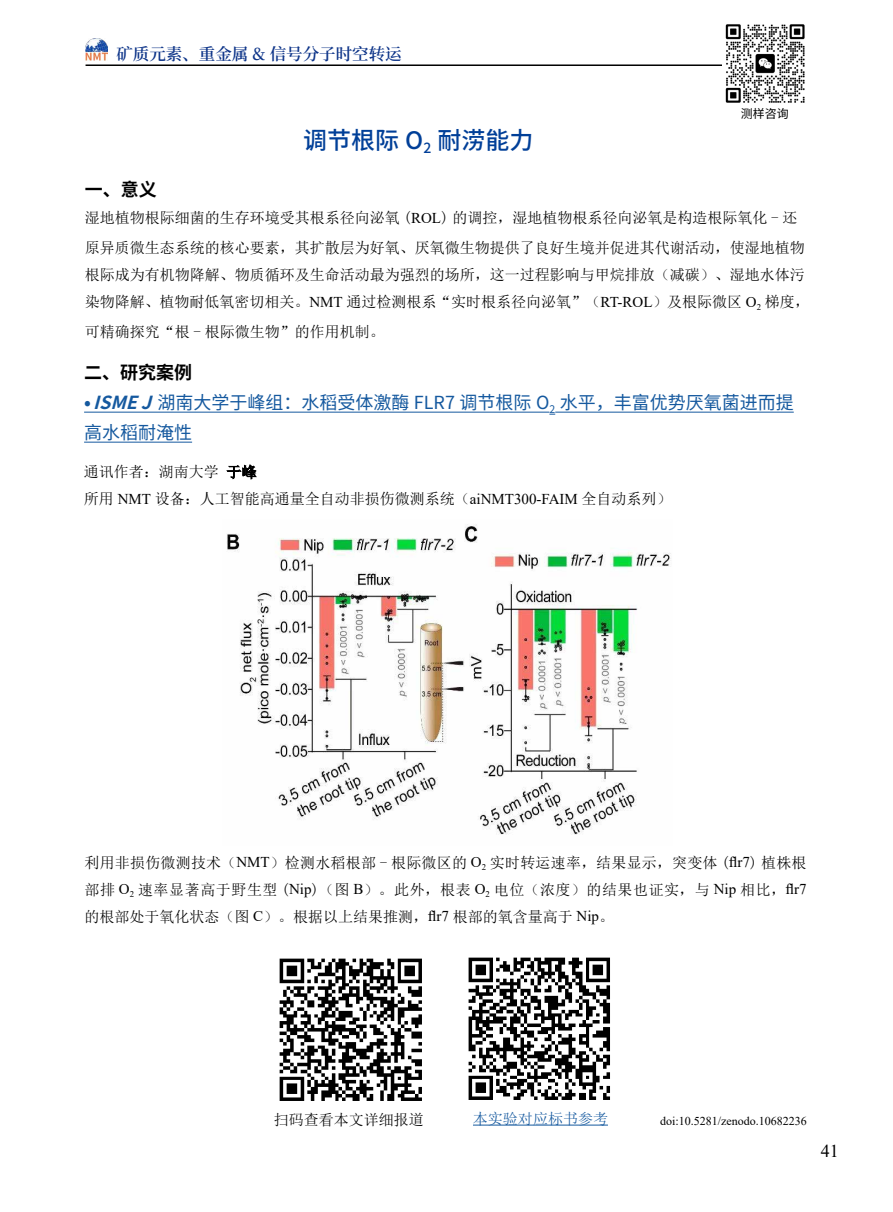
<style>
.page{position:relative;width:893px;height:1212px;background:#fff}
.page>*{position:absolute;margin:0;border:0;box-sizing:border-box;transform-origin:0 0}
.t1{font:500 24px "Noto Sans Hans";color:#003f98}
.t2{font:18px/30px "Noto Sans Hans";color:#15599f}
.t3{font:700 18px "Noto Sans Hans";color:#000}
.t4{font:18px "Times New Roman";color:#000}
.t5{font:600 16.5px "Source Han Serif CN";color:#0c3388}
.t6{font:15px/27px "Sim Sun";color:#000}
.t7{font:15px "Sim Sun";color:#15599f}
.t8{font:12px "Times New Roman";color:#000}
.t9{font:12px "Noto Sans Hans";color:#000}
.s1{font-family:"Times New Roman"}
.s2{font-weight:700}
.s3{font-weight:700;font-style:italic}
</style>
<div class="page">
<hr style="left:86px;top:64px;width:721px;height:2px;background:#000">
<img style="left:722px;top:24px;width:85px;height:79px">
<img style="left:86px;top:38px;width:22px;height:22px">
<img style="left:279px;top:958px;width:143px;height:143px">
<img style="left:227px;top:524px;width:444px;height:311px">
<img style="left:468px;top:957px;width:142px;height:143px">
<hr style="left:473px;top:1125px;width:135px;height:1px;background:#15599f">
<hr style="left:84px;top:412px;width:465px;height:1px;background:#15599f">
<hr style="left:555px;top:412px;width:239px;height:1px;background:#15599f">
<hr style="left:84px;top:442px;width:108px;height:1px;background:#15599f">
<svg style="left:226px;top:464px;width:31px;height:15px"></svg>
<p class="t5" style="left:116px;top:45px;width:287px">矿质元素、重金属 &amp; 信号分子时空转运</p>
<h1 class="t1" style="left:303px;top:126px;width:232px">调节根际 O<sub>2</sub> 耐涝能力</h1>
<p class="t9" style="left:741px;top:106px;width:49px">测样咨询</p>
<p class="t3" style="left:85px;top:179px;width:74px">一、意义</p>
<p class="t6" style="left:85px;top:203px;width:721px;line-height:30px">湿地植物根际细菌的生存环境受其根系径向泌氧 (<span class="s1">ROL</span>) 的调控，湿地植物根系径向泌氧是构造根际氧化 - 还原异质微生态系统的核心要素，其扩散层为好氧、厌氧微生物提供了良好生境并促进其代谢活动，使湿地植物</p>
<p class="t6" style="left:85px;top:261px;width:726px">根际成为有机物降解、物质循环及生命活动最为强烈的场所，这一过程影响与甲烷排放（减碳）、湿地水体污染物降解、植物耐低氧密切相关。<span class="s1">NMT</span> 通过检测根系“实时根系径向泌氧”（<span class="s1">RT-ROL</span>）及根际微区 <span class="s1">O</span><sub>2</sub> 梯度，</p>
<p class="t6" style="left:85px;top:318px;width:301px">可精确探究“根 - 根际微生物”的作用机制。</p>
<p class="t3" style="left:84px;top:363px;width:109px">二、研究案例</p>
<p class="t2" style="left:84px;top:388px;width:711px"><span class="s2">•</span> <span class="s3">ISMEJ</span>湖南大学于峰组：水稻受体激酶 FLR7 调节根际 O<sub>2</sub> 水平，丰富优势厌氧菌进而提高水稻耐淹性</p>
<p class="t6" style="left:84px;top:458px;width:589px">通讯作者：湖南大学 于峰<br>所用 <span class="s1">NMT</span> 设备：人工智能高通量全自动非损伤微测系统（<span class="s1">aiNMT300-FAIM</span> 全自动系列）</p>
<p class="t6" style="left:84px;top:849px;width:724px;text-align:justify">利用非损伤微测技术（<span class="s1">NMT</span>）检测水稻根部 - 根际微区的 <span class="s1">O</span><sub>2</sub> 实时转运速率，结果显示，突变体 (<span class="s1">flr7</span>) 植株根部排 <span class="s1">O</span><sub>2</sub> 速率显著高于野生型 (<span class="s1">Nip</span>)（图 <span class="s1">B</span>）。此外，根表 <span class="s1">O</span><sub>2</sub> 电位（浓度）的结果也证实，与 <span class="s1">Nip</span> 相比，<span class="s1">flr7</span>的根部处于氧化状态（图 <span class="s1">C</span>）。根据以上结果推测，<span class="s1">flr7</span> 根部的氧含量高于 <span class="s1">Nip</span>。</p>
<p class="t6" style="left:274px;top:1106px;width:151px">扫码查看本文详细报道</p>
<p class="t7" style="left:473px;top:1111px;width:136px">本实验对应标书参考</p>
<p class="t8" style="left:660px;top:1112px;width:148px">doi:10.5281/zenodo.10682236</p>
<p class="t4" style="left:821px;top:1138px;width:19px">41</p>
</div>
